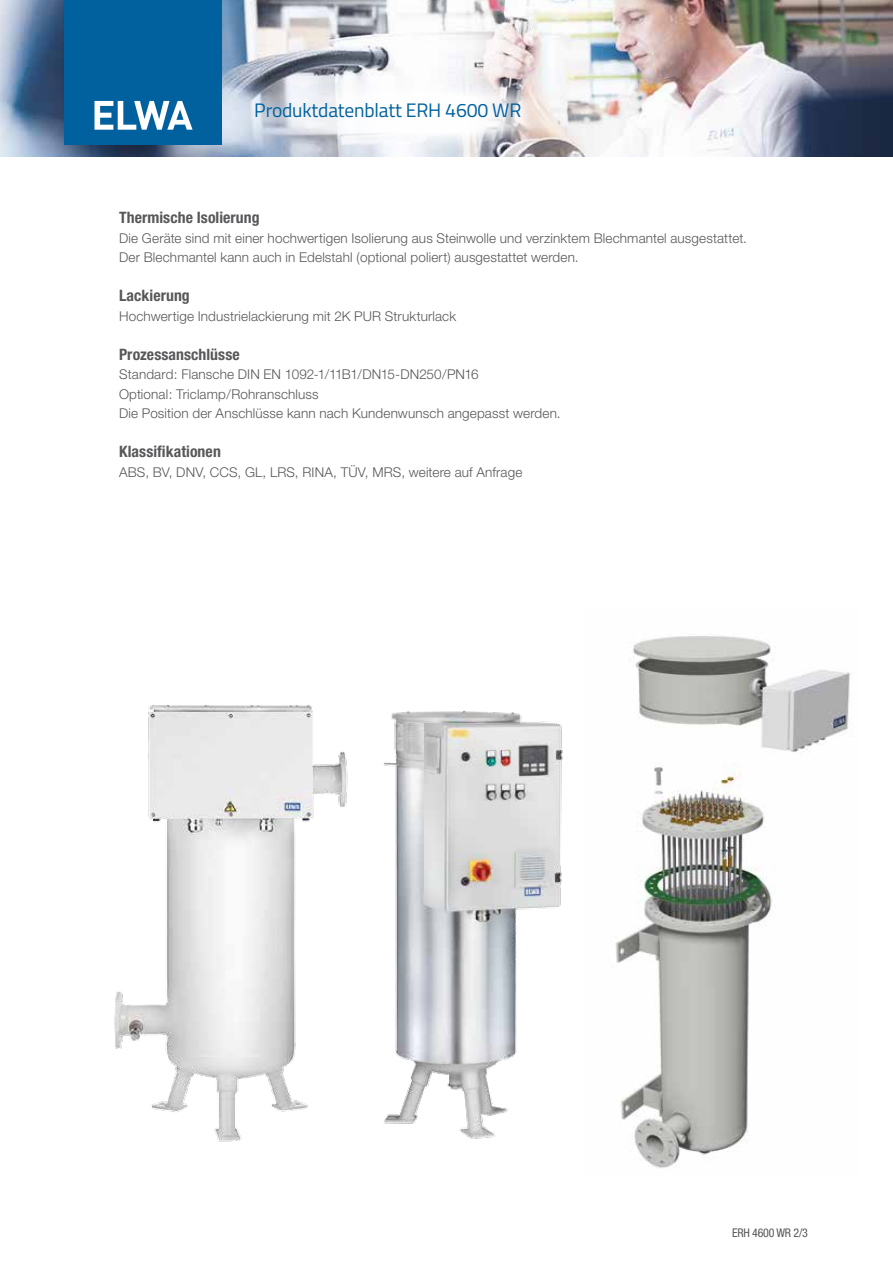
<style>
.page{position:relative;width:893px;height:1263px;background:#fff}
.page>*{position:absolute;margin:0;border:0;box-sizing:border-box;transform-origin:0 0}
.t1{font:19.5px "Titillium Web";letter-spacing:-.01em;color:#00619e}
.t2{font:700 condensed 15.75px "Helvetica Neue";letter-spacing:.005em;color:#58585a}
.t3{font:300 13.5px/19.5px "Helvetica Neue";letter-spacing:.01em;color:#58585a}
.t4{font:condensed 12px "Helvetica Neue";letter-spacing:-.02em;color:#58585a}
</style>
<div class="page">
<img style="left:0;top:0;width:893px;height:156px">
<svg style="left:201px;top:75px;width:452px;height:79px;fill:#f3f2f2"></svg>
<svg style="left:214px;top:59px;width:347px;height:98px"></svg>
<img style="left:114px;top:705px;width:234px;height:437px">
<img style="left:384px;top:710px;width:179px;height:429px">
<img style="left:615px;top:636px;width:235px;height:532px">
<div style="left:64px;top:0;width:157px;height:144px;background:#00619e"></div>
<svg style="left:95px;top:101px;width:98px;height:29px"></svg>
<h1 class="t1" style="left:254px;top:96px;width:269px">Produktdatenblatt ERH 4600 WR</h1>
<p class="t2" style="left:119px;top:208px;width:142px">Thermische Isolierung</p>
<p class="t3" style="left:119px;top:228px;width:629px">Die Geräte sind mit einer hochwertigen Isolierung aus Steinwolle und verzinktem Blechmantel ausgestattet.<br>Der Blechmantel kann auch in Edelstahl (optional poliert) ausgestattet werden.</p>
<p class="t2" style="left:119px;top:286px;width:72px">Lackierung</p>
<p class="t3" style="left:119px;top:306px;width:339px">Hochwertige Industrielackierung mit 2K PUR Strukturlack</p>
<p class="t2" style="left:119px;top:345px;width:122px">Prozessanschlüsse</p>
<p class="t3" style="left:119px;top:364px;width:443px">Standard: Flansche DIN EN 1092-1/11B1/DN15-DN250/PN16<br>Optional: Triclamp/Rohranschluss<br>Die Position der Anschlüsse kann nach Kundenwunsch angepasst werden.</p>
<p class="t2" style="left:119px;top:442px;width:103px">Klassifikationen</p>
<p class="t3" style="left:119px;top:462px;width:405px">ABS, BV, DNV, CCS, GL, LRS, RINA, TÜV, MRS, weitere auf Anfrage</p>
<p class="t4" style="left:732px;top:1226px;width:77px">ERH 4600 WR 2/3</p>
</div>
